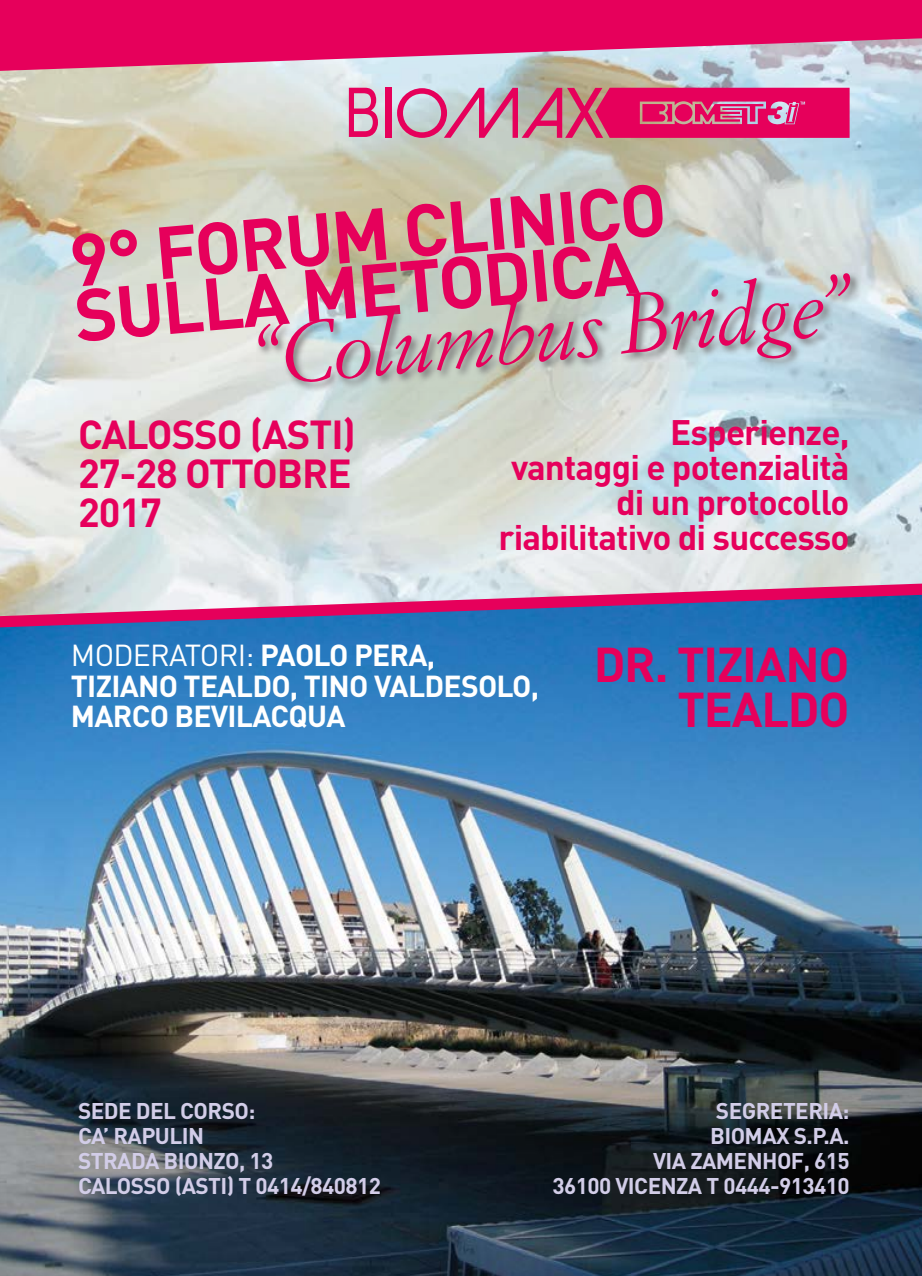
<style>
.page{position:relative;width:922px;height:1276px;background:#fff}
.page>*{position:absolute;margin:0;border:0;box-sizing:border-box;transform-origin:0 0}
.t1{font:700 72.75px "DIN";color:#e6005b}
.t2{font:700 48.25px "DIN";letter-spacing:-.025em;color:#e6005b}
.t3{font:700 40px "DIN";letter-spacing:-.025em;color:#e6005b}
.t4{font:700 35px "DIN";letter-spacing:-.025em;color:#e6005b}
.t5{font:700 30px "DIN";letter-spacing:-.025em;color:#fff}
.t6{font:30px "DIN";letter-spacing:-.025em;color:#fff}
.t7{font:700 22.5px "DIN";letter-spacing:-.025em;color:#d2cde8}
.s1{font-weight:700}
</style>
<div class="page">
<img style="left:0;top:71px;width:921px;height:512px">
<img style="left:0;top:627px;width:921px;height:649px">
<svg style="left:0;top:583px;width:921px;height:44px;background:#977eaf"></svg>
<svg style="left:0;top:0;width:921px;height:71px;background:#df3178"></svg>
<svg style="left:256px;top:271px;width:604px;height:122px;background:#c6d4d3"></svg>
<svg style="left:257px;top:273px;width:593px;height:110px;background:#c3b6be"></svg>
<div style="left:385px;top:88px;width:6px;height:50px;background:#e6005b"></div>
<svg style="left:349px;top:88px;width:29px;height:49px"></svg>
<svg style="left:397px;top:88px;width:452px;height:50px;background:#d54b80"></svg>
<p class="t1" style="left:66px;top:213px;width:600px;rotate:-5deg">9° FORUM CLINICO</p>
<p class="t1" style="left:70px;top:269px;width:566px;rotate:-5deg">SULLA METODICA</p>
<p class="t3" style="left:78px;top:408px;width:279px">CALOSSO (ASTI)</p>
<p class="t3" style="left:78px;top:447px;width:275px">27-28 OTTOBRE</p>
<p class="t3" style="left:78px;top:486px;width:85px">2017</p>
<p class="t4" style="left:670px;top:409px;width:181px">Esperienze,</p>
<p class="t4" style="left:511px;top:444px;width:340px">vantaggi e potenzialità</p>
<p class="t4" style="left:616px;top:479px;width:235px">di un protocollo</p>
<p class="t4" style="left:498px;top:514px;width:352px">riabilitativo di successo</p>
<p class="t6" style="left:71px;top:637px;width:366px">MODERATORI: <span class="s1">PAOLO PERA,</span></p>
<p class="t5" style="left:71px;top:666px;width:469px">TIZIANO TEALDO, TINO VALDESOLO,</p>
<p class="t5" style="left:71px;top:696px;width:276px">MARCO BEVILACQUA</p>
<p class="t2" style="left:593px;top:632px;width:257px">DR. TIZIANO</p>
<p class="t2" style="left:677px;top:677px;width:174px">TEALDO</p>
<p class="t7" style="left:78px;top:1096px;width:179px">SEDE DEL CORSO:</p>
<p class="t7" style="left:78px;top:1121px;width:128px">CA’ RAPULIN</p>
<p class="t7" style="left:78px;top:1146px;width:197px">STRADA BIONZO, 13</p>
<p class="t7" style="left:78px;top:1171px;width:304px">CALOSSO (ASTI) T 0414/840812</p>
<p class="t7" style="left:715px;top:1096px;width:135px">SEGRETERIA:</p>
<p class="t7" style="left:710px;top:1121px;width:141px">BIOMAX S.P.A.</p>
<p class="t7" style="left:653px;top:1146px;width:198px">VIA ZAMENHOF, 615</p>
<p class="t7" style="left:552px;top:1171px;width:298px">36100 VICENZA T 0444-913410</p>
</div>
